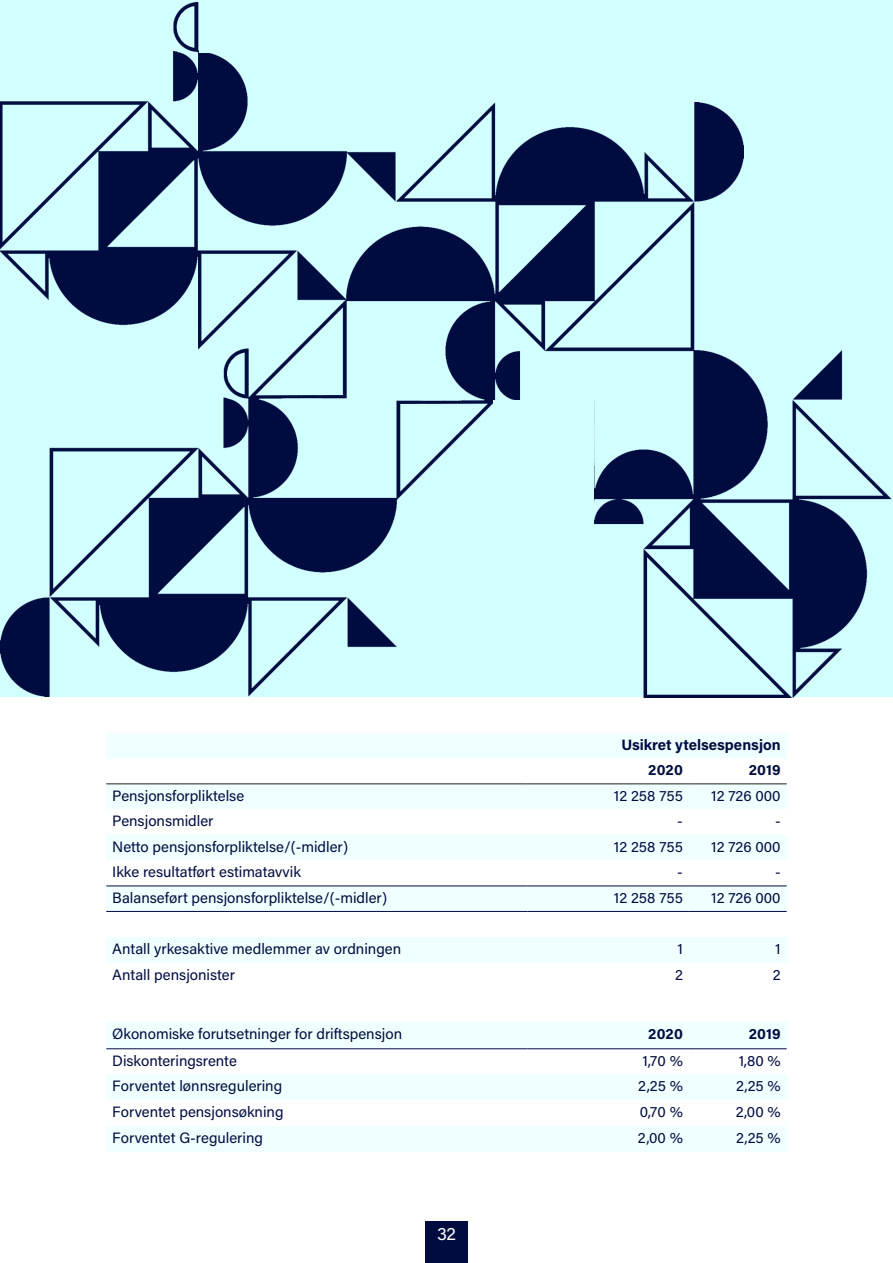
<style>
.page{position:relative;width:893px;height:1263px;background:#fff}
.page>*{position:absolute;margin:0;border:0;box-sizing:border-box;transform-origin:0 0}
.t1{font:18px "Acumin Pro";color:#fff}
.t2{font:15px "Acumin Pro";color:#000c40}
.t3{font:700 15px "Acumin Pro";letter-spacing:.005em;color:#000c40}
</style>
<div class="page">
<svg style="left:106px;top:733px;width:681px;height:229px;fill:#f0ffff"></svg>
<hr style="left:106px;top:911px;width:421px;height:1px;background:#000c40">
<hr style="left:527px;top:911px;width:162px;height:1px;background:#000c40">
<hr style="left:689px;top:911px;width:98px;height:1px;background:#000c40">
<hr style="left:106px;top:886px;width:421px;height:1px;background:#000c40">
<hr style="left:527px;top:886px;width:162px;height:1px;background:#000c40">
<hr style="left:689px;top:886px;width:98px;height:1px;background:#000c40">
<hr style="left:106px;top:784px;width:421px;height:1px;background:#231f20">
<hr style="left:527px;top:784px;width:162px;height:1px;background:#231f20">
<hr style="left:689px;top:784px;width:98px;height:1px;background:#231f20">
<svg style="left:106px;top:1022px;width:681px;height:130px;fill:#f0ffff"></svg>
<hr style="left:106px;top:1048px;width:421px;height:1px;background:#000c40">
<hr style="left:527px;top:1048px;width:162px;height:1px;background:#000c40">
<hr style="left:689px;top:1048px;width:98px;height:1px;background:#000c40">
<div style="left:0;top:0;width:893px;height:696px;background:#d2ffff"></div>
<div style="left:425px;top:1221px;width:43px;height:42px;background:#000c40"></div>
<img style="left:0;top:350px;width:397px;height:346px">
<img style="left:322px;top:103px;width:421px;height:397px">
<img style="left:495px;top:326px;width:397px;height:372px">
<div style="left:493px;top:400px;width:101px;height:127px;background:#d2ffff"></div>
<img style="left:0;top:2px;width:371px;height:348px">
<div style="left:199px;top:0;width:104px;height:52px;background:#d2ffff"></div>
<p class="t3" style="left:621px;top:734px;width:161px">Usikret ytelsespensjon</p>
<p class="t3" style="left:648px;top:759px;width:36px">2020</p>
<p class="t3" style="left:749px;top:759px;width:33px">2019</p>
<p class="t2" style="left:112px;top:785px;width:133px">Pensjonsforpliktelse</p>
<p class="t2" style="left:614px;top:785px;width:70px">12 258 755</p>
<p class="t2" style="left:711px;top:785px;width:71px">12 726 000</p>
<p class="t2" style="left:112px;top:811px;width:103px">Pensjonsmidler</p>
<p class="t2" style="left:677px;top:811px;width:7px">-</p>
<p class="t2" style="left:775px;top:811px;width:7px">-</p>
<p class="t2" style="left:112px;top:836px;width:237px">Netto pensjonsforpliktelse/(-midler)</p>
<p class="t2" style="left:614px;top:836px;width:70px">12 258 755</p>
<p class="t2" style="left:711px;top:836px;width:71px">12 726 000</p>
<p class="t2" style="left:112px;top:862px;width:190px">Ikke resultatført estimatavvik</p>
<p class="t2" style="left:677px;top:862px;width:7px">-</p>
<p class="t2" style="left:775px;top:862px;width:7px">-</p>
<p class="t2" style="left:112px;top:887px;width:276px">Balanseført pensjonsforpliktelse/(-midler)</p>
<p class="t2" style="left:614px;top:887px;width:70px">12 258 755</p>
<p class="t2" style="left:711px;top:887px;width:71px">12 726 000</p>
<p class="t2" style="left:112px;top:938px;width:290px">Antall yrkesaktive medlemmer av ordningen</p>
<p class="t2" style="left:677px;top:938px;width:7px">1</p>
<p class="t2" style="left:775px;top:938px;width:7px">1</p>
<p class="t2" style="left:112px;top:964px;width:124px">Antall pensjonister</p>
<p class="t2" style="left:675px;top:964px;width:9px">2</p>
<p class="t2" style="left:773px;top:964px;width:9px">2</p>
<p class="t2" style="left:112px;top:1023px;width:291px">Økonomiske forutsetninger for driftspensjon</p>
<p class="t3" style="left:648px;top:1023px;width:36px">2020</p>
<p class="t3" style="left:749px;top:1023px;width:33px">2019</p>
<p class="t2" style="left:112px;top:1050px;width:126px">Diskonteringsrente</p>
<p class="t2" style="left:642px;top:1050px;width:42px">1,70 %</p>
<p class="t2" style="left:739px;top:1050px;width:43px">1,80 %</p>
<p class="t2" style="left:112px;top:1076px;width:171px">Forventet lønnsregulering</p>
<p class="t2" style="left:638px;top:1076px;width:46px">2,25 %</p>
<p class="t2" style="left:736px;top:1076px;width:46px">2,25 %</p>
<p class="t2" style="left:112px;top:1101px;width:173px">Forventet pensjonsøkning</p>
<p class="t2" style="left:640px;top:1101px;width:45px">0,70 %</p>
<p class="t2" style="left:736px;top:1101px;width:46px">2,00 %</p>
<p class="t2" style="left:112px;top:1128px;width:152px">Forventet G-regulering</p>
<p class="t2" style="left:638px;top:1128px;width:46px">2,00 %</p>
<p class="t2" style="left:736px;top:1128px;width:46px">2,25 %</p>
<p class="t1" style="left:437px;top:1221px;width:20px">32</p>
</div>
